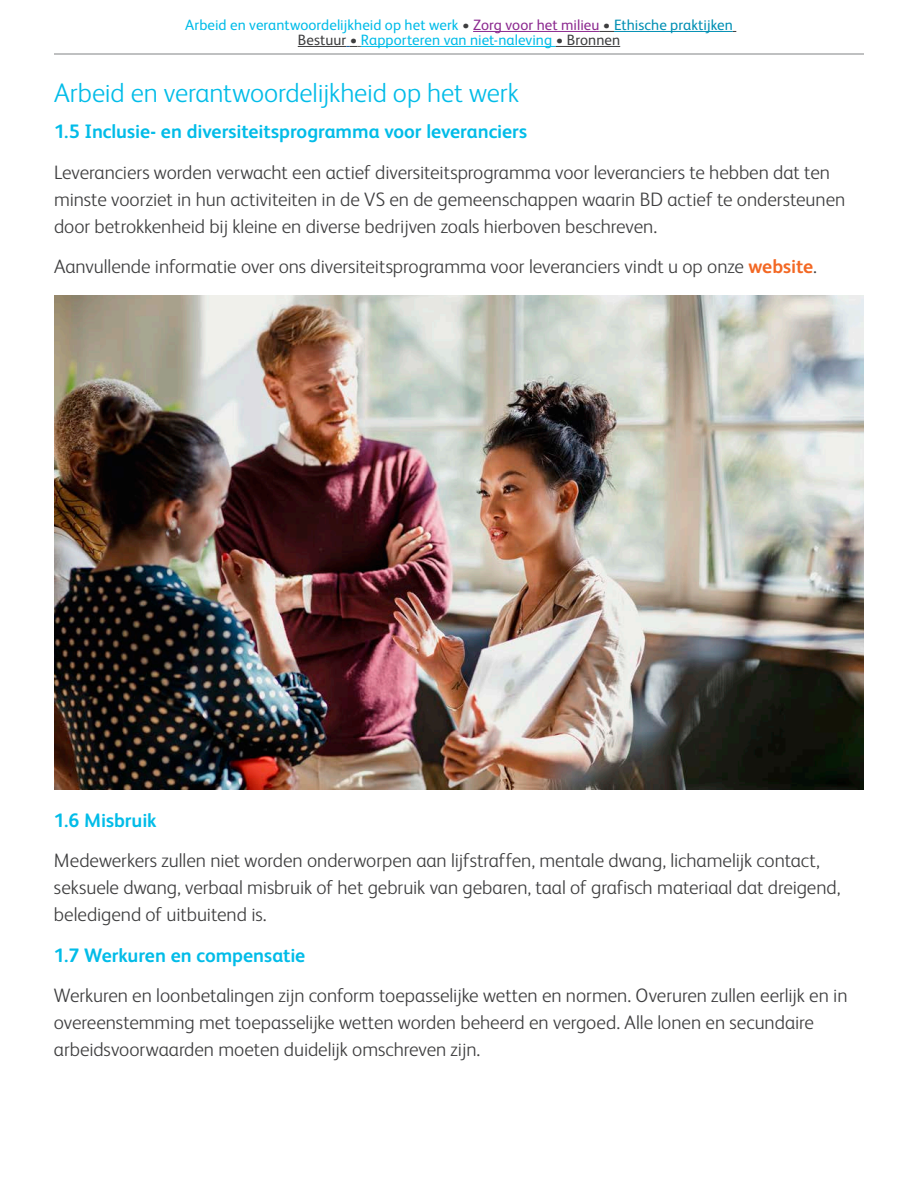
<style>
.page{position:relative;width:918px;height:1188px;background:#fff}
.page>*{position:absolute;margin:0;border:0;box-sizing:border-box;transform-origin:0 0}
.Subhead_option_2_FS{font:300 27px "FS Albert Pro";letter-spacing:-.005em;color:#02bce8}
.Subhead_option_3_FS{font:300 19.5px/27px "FS Albert Pro";letter-spacing:-.005em;color:#3e3e3f}
.Subhead_option_3_FS-2{font:700 19.5px "FS Albert Pro";letter-spacing:-.005em;color:#02bce8}
.t1{font:15px/15px "FS Albert Pro";letter-spacing:.005em;color:#02bce8;text-align:center}
.s1{color:#3e3e3f}
.s2{color:#8c2a90}
.s3{color:#008fb3}
.s4{font-weight:700;color:#f36824}
</style>
<div class="page">
<hr style="left:473px;top:31px;width:126px;height:1px;background:#8c2a90">
<svg style="left:599px;top:31px;width:15px;height:1px"></svg>
<hr style="left:614px;top:31px;width:119px;height:1px;background:#008fb3">
<hr style="left:298px;top:46px;width:48px;height:1px;background:#3e3e3f">
<svg style="left:346px;top:46px;width:15px;height:1px"></svg>
<hr style="left:361px;top:46px;width:195px;height:1px;background:#02bce8">
<hr style="left:556px;top:46px;width:64px;height:1px;background:#3e3e3f">
<hr style="left:54px;top:54px;width:810px;height:1px;background:#808285">
<img style="left:54px;top:295px;width:810px;height:494px">
<p class="t1" style="left:185px;top:16px;width:549px">Arbeid en verantwoordelijkheid op het werk <span class="s1">•</span> <span class="s2">Zorg voor het milieu</span> <span class="s1">•</span> <span class="s3">Ethische praktijken<br></span><span class="s1">Bestuur •</span> Rapporteren van niet-naleving <span class="s1">• Bronnen</span></p>
<p class="Subhead_option_2_FS" style="left:54px;top:74px;width:466px">Arbeid en verantwoordelijkheid op het werk</p>
<p class="Subhead_option_3_FS-2" style="left:54px;top:118px;width:475px">1.5 Inclusie- en diversiteitsprogramma voor leveranciers</p>
<p class="Subhead_option_3_FS" style="left:54px;top:157px;width:793px">Leveranciers worden verwacht een actief diversiteitsprogramma voor leveranciers te hebben dat ten minste voorziet in hun activiteiten in de VS en de gemeenschappen waarin BD actief te ondersteunen door betrokkenheid bij kleine en diverse bedrijven zoals hierboven beschreven.</p>
<p class="Subhead_option_3_FS" style="left:54px;top:252px;width:764px">Aanvullende informatie over ons diversiteitsprogramma voor leveranciers vindt u op onze <span class="s4">website</span>.</p>
<p class="Subhead_option_3_FS-2" style="left:54px;top:806px;width:104px">1.6 Misbruik</p>
<p class="Subhead_option_3_FS" style="left:54px;top:846px;width:788px">Medewerkers zullen niet worden onderworpen aan lijfstraffen, mentale dwang, lichamelijk contact, seksuele dwang, verbaal misbruik of het gebruik van gebaren, taal of grafisch materiaal dat dreigend, beledigend of uitbuitend is.</p>
<p class="Subhead_option_3_FS-2" style="left:54px;top:941px;width:253px">1.7 Werkuren en compensatie</p>
<p class="Subhead_option_3_FS" style="left:54px;top:981px;width:795px">Werkuren en loonbetalingen zijn conform toepasselijke wetten en normen. Overuren zullen eerlijk en in overeenstemming met toepasselijke wetten worden beheerd en vergoed. Alle lonen en secundaire arbeidsvoorwaarden moeten duidelijk omschreven zijn.</p>
</div>
